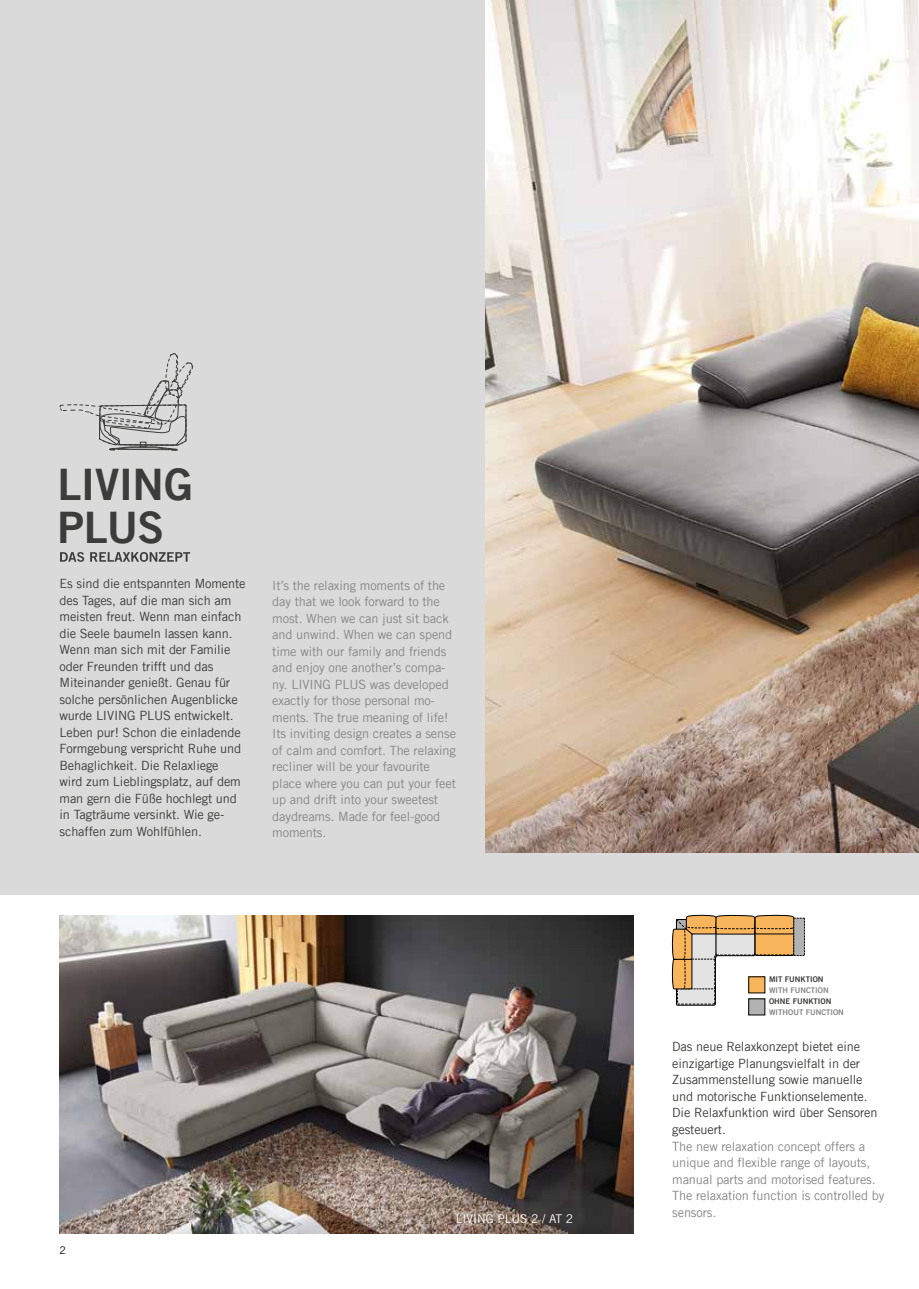
<style>
.page{position:relative;width:919px;height:1289px;background:#fff}
.page>*{position:absolute;margin:0;border:0;box-sizing:border-box;transform-origin:0 0}
.t1{font:43.5px/43.5px "Trade Gothic LT Bold Two";letter-spacing:-.015em;color:#3c3c3b}
.t2{font:12.75px/16.5px "Trade Gothic LT";letter-spacing:-.01em;color:#3c3c3b}
.t3{font:12.75px/16.5px "Trade Gothic LT";letter-spacing:-.01em;color:#878787}
.t4{font:12px "Trade Gothic LT";color:#fff}
.t5{font:10.5px "Trade Gothic LT";color:#000}
.t6{font:7.8px "Trade Gothic LT Bold Two";color:#878787}
.t7{font:7.8px "Trade Gothic LT Bold Two";color:#3c3c3b}
</style>
<div class="page">
<div style="left:0;top:0;width:918px;height:894px;background:#dadada"></div>
<svg style="left:60px;top:353px;width:133px;height:97px"></svg>
<img style="left:60px;top:915px;width:573px;height:318px">
<img style="left:485px;top:0;width:433px;height:853px">
<svg style="left:672px;top:915px;width:133px;height:90px"></svg>
<div style="left:748px;top:976px;width:16px;height:16px;background:#f9b55c"></div>
<div style="left:748px;top:998px;width:16px;height:16px;background:#b3b2b2"></div>
<div style="left:748px;top:998px;width:17px;height:17px;border:1px solid #000"></div>
<svg style="left:60px;top:552px;width:130px;height:10px"></svg>
<h1 class="t1" style="left:57px;top:462px;width:137px">LIVING<br>PLUS</h1>
<p class="t2" style="left:60px;top:575px;width:187px">Es sind die entspannten Momente des Tages, auf die man sich am meisten freut. Wenn man einfach die Seele baumeln lassen kann.<br>Wenn man sich mit der Familie oder Freunden trifft und das<br>Miteinander genießt. Genau für solche persönlichen Augenblicke wurde LIVING PLUS entwickelt.<br>Leben pur! Schon die einladende<br>Formgebung verspricht Ruhe und<br>Behaglichkeit. Die Relaxliege<br>wird zum Lieblingsplatz, auf dem man gern die Füße hochlegt und in Tagträume versinkt. Wie ge&shy;schaffen zum Wohlfühlen.</p>
<p class="t3" style="left:272px;top:576px;width:185px">It’s the relaxing moments of the day that we look forward to the most. When we can just sit back and unwind. When we can spend time with our family and friends and enjoy one another’s compa&shy;ny. LIVING PLUS was developed exactly for those personal mo&shy;ments. The true meaning of life!<br>Its inviting design creates a sense of calm and comfort. The relaxing recliner will be your favourite place where you can put your feet up and drift into your sweetest daydreams. Made for feel-good moments.</p>
<p class="t5" style="left:60px;top:1243px;width:8px">2</p>
<p class="t4" style="left:456px;top:1211px;width:119px">LIVING PLUS 2 / AT 2</p>
<p class="t7" style="left:769px;top:974px;width:56px">MIT FUNKTION</p>
<p class="t6" style="left:769px;top:985px;width:61px">WITH FUNCTION</p>
<p class="t7" style="left:769px;top:996px;width:64px">OHNE FUNKTION</p>
<p class="t6" style="left:769px;top:1007px;width:76px">WITHOUT FUNCTION</p>
<p class="t2" style="left:672px;top:1038px;width:207px">Das neue Relaxkonzept bietet eine einzigartige Planungsvielfalt in der<br>Zusammenstellung sowie manuelle und motorische Funktionselemente.<br>Die Relaxfunktion wird über Sensoren gesteuert.</p>
<p class="t3" style="left:672px;top:1137px;width:214px">The new relaxation concept offers a unique and flexible range of layouts, manual parts and motorised features.<br>The relaxation function is controlled by sensors.</p>
</div>
